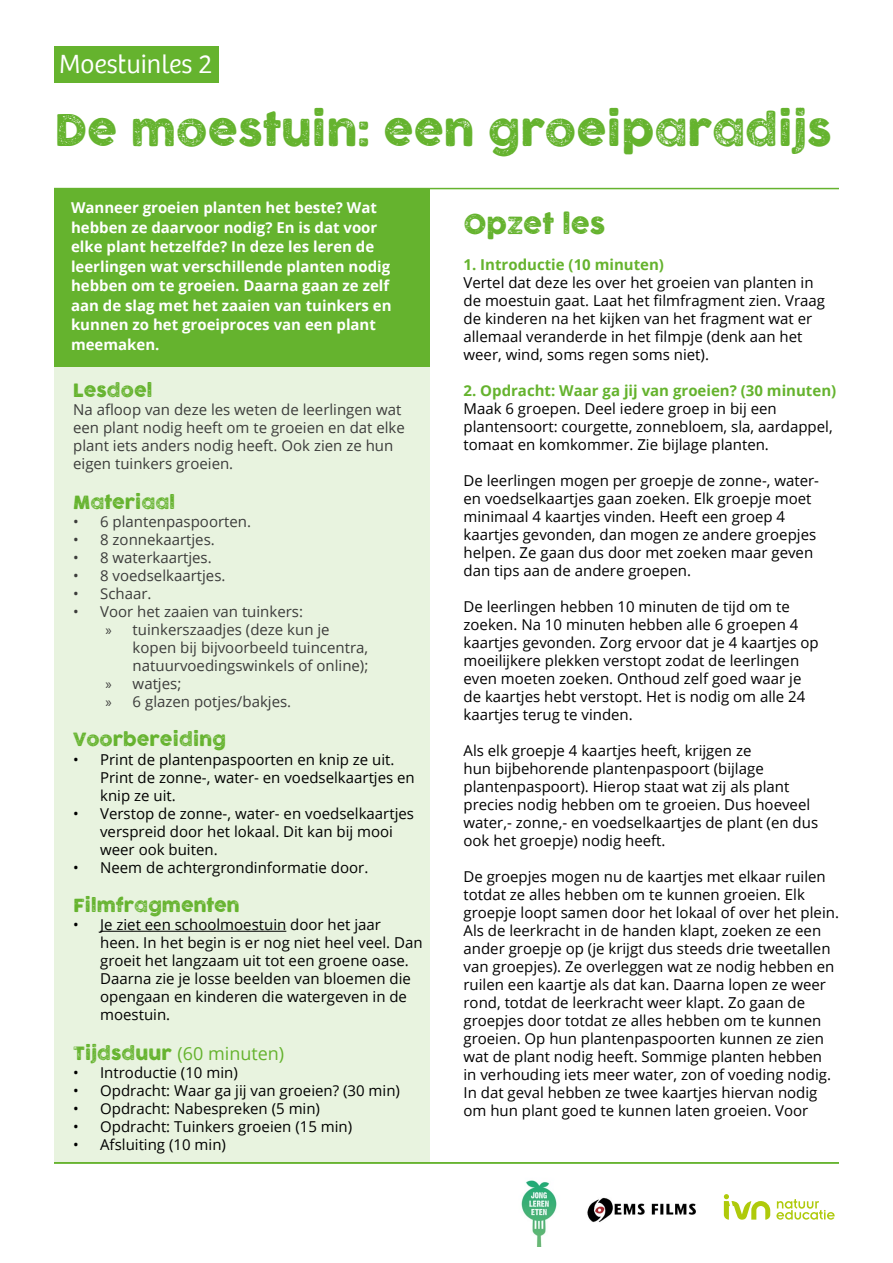
<style>
.page{position:relative;width:893px;height:1263px;background:#fff}
.page>*{position:absolute;margin:0;border:0;box-sizing:border-box;transform-origin:0 0}
.t1{font:42.75px "COCOGOOSELETTERPRESS";color:#65b32e}
.t2{font:300 27px "Bree";color:#fff}
.t3{font:27px "COCOGOOSELETTERPRESS";color:#65b32e}
.t4{font:18px "COCOGOOSELETTERPRESS";color:#65b32e}
.t5{font:18px "Open Sans";color:#65b32e}
.t6{font:15px/18px "Open Sans";color:#000}
.t7{font:15px/18px "Open Sans";color:#3c3c3b}
.t8{font:700 15px/19.5px "Open Sans";color:#fff}
.t9{font:700 15px "Open Sans";color:#65b32e}
.s1{font-family:"Myriad Pro"}
.s2{font-family:"COCOGOOSELETTERPRESS"}
</style>
<div class="page">
<img style="left:587px;top:1197px;width:109px;height:25px">
<svg style="left:724px;top:1194px;width:111px;height:26px"></svg>
<img style="left:521px;top:1180px;width:36px;height:66px">
<div style="left:54px;top:367px;width:375px;height:796px;background:#e8f3df"></div>
<div style="left:54px;top:189px;width:375px;height:178px;background:#65b32e"></div>
<hr style="left:100px;top:931px;width:186px;height:1px;background:#000">
<hr style="left:54px;top:188px;width:785px;height:1px;background:#65b32e">
<hr style="left:54px;top:1162px;width:785px;height:1px;background:#65b32e">
<div style="left:54px;top:47px;width:165px;height:36px;background:#65b32e"></div>
<h2 class="t2" style="left:59px;top:49px;width:155px">Moestuinles 2</h2>
<h1 class="t1" style="left:54px;top:107px;width:779px">De moestuin: een groeiparadijs</h1>
<p class="t8" style="left:71px;top:198px;width:322px">Wanneer groeien planten het beste? Wat hebben ze daarvoor nodig? En is dat voor elke plant hetzelfde? In deze les leren de leerlingen wat verschillende planten nodig hebben om te groeien. Daarna gaan ze zelf aan de slag met het zaaien van tuinkers en kunnen zo het groeiproces van een plant meemaken.</p>
<h2 class="t3" style="left:463px;top:209px;width:144px">Opzet les</h2>
<p class="t9" style="left:463px;top:254px;width:202px">1. Introductie (10 minuten)</p>
<p class="t6" style="left:463px;top:273px;width:363px">Vertel dat deze les over het groeien van planten in de moestuin gaat. Laat het filmfragment zien. Vraag de kinderen na het kijken van het fragment wat er allemaal veranderde in het filmpje (denk aan het weer, wind, soms regen soms niet).</p>
<p class="t9" style="left:463px;top:380px;width:374px">2. Opdracht: Waar ga jij van groeien? (30 minuten)</p>
<p class="t6" style="left:463px;top:399px;width:371px">Maak 6 groepen. Deel iedere groep in bij een plantensoort: courgette, zonnebloem, sla, aardappel, tomaat en komkommer. Zie bijlage planten.</p>
<p class="t6" style="left:463px;top:471px;width:357px">De leerlingen mogen per groepje de zonne-, water&shy;en voedselkaartjes gaan zoeken. Elk groepje moet minimaal 4 kaartjes vinden. Heeft een groep 4 kaartjes gevonden, dan mogen ze andere groepjes helpen. Ze gaan dus door met zoeken maar geven dan tips aan de andere groepen.</p>
<p class="t6" style="left:463px;top:597px;width:357px">De leerlingen hebben 10 minuten de tijd om te zoeken. Na 10 minuten hebben alle 6 groepen 4 kaartjes gevonden. Zorg ervoor dat je 4 kaartjes op moeilijkere plekken verstopt zodat de leerlingen even moeten zoeken. Onthoud zelf goed waar je de kaartjes hebt verstopt. Het is nodig om alle 24 kaartjes terug te vinden.</p>
<p class="t6" style="left:463px;top:741px;width:356px">Als elk groepje 4 kaartjes heeft, krijgen ze<br>hun bijbehorende plantenpaspoort (bijlage plantenpaspoort). Hierop staat wat zij als plant precies nodig hebben om te groeien. Dus hoeveel water,- zonne,- en voedselkaartjes de plant (en dus ook het groepje) nodig heeft.</p>
<p class="t6" style="left:463px;top:867px;width:377px">De groepjes mogen nu de kaartjes met elkaar ruilen totdat ze alles hebben om te kunnen groeien. Elk groepje loopt samen door het lokaal of over het plein.<br>Als de leerkracht in de handen klapt, zoeken ze een ander groepje op (je krijgt dus steeds drie tweetallen van groepjes). Ze overleggen wat ze nodig hebben en ruilen een kaartje als dat kan. Daarna lopen ze weer rond, totdat de leerkracht weer klapt. Zo gaan de groepjes door totdat ze alles hebben om te kunnen groeien. Op hun plantenpaspoorten kunnen ze zien wat de plant nodig heeft. Sommige planten hebben<br>in verhouding iets meer water, zon of voeding nodig.<br>In dat geval hebben ze twee kaartjes hiervan nodig om hun plant goed te kunnen laten groeien. Voor</p>
<p class="t4" style="left:73px;top:380px;width:81px">Lesdoel</p>
<p class="t7" style="left:73px;top:400px;width:333px">Na afloop van deze les weten de leerlingen wat een plant nodig heeft om te groeien en dat elke plant iets anders nodig heeft. Ook zien ze hun eigen tuinkers groeien.</p>
<p class="t4" style="left:73px;top:492px;width:103px">Materiaal</p>
<p class="t7" style="left:73px;top:512px;width:179px">• 6 plantenpaspoorten.</p>
<p class="t7" style="left:73px;top:530px;width:143px">• 8 zonnekaartjes.</p>
<p class="t7" style="left:73px;top:548px;width:140px">• 8 waterkaartjes.</p>
<p class="t7" style="left:73px;top:566px;width:154px">• 8 voedselkaartjes.</p>
<p class="t7" style="left:73px;top:584px;width:80px">• Schaar.</p>
<p class="t7" style="left:73px;top:602px;width:231px">• Voor het zaaien van tuinkers:</p>
<p class="t7" style="left:106px;top:620px;width:226px"><span class="s1">»</span> tuinkerszaadjes (deze kun je</p>
<p class="t7" style="left:133px;top:638px;width:237px">kopen bij bijvoorbeeld tuincentra,</p>
<p class="t7" style="left:133px;top:656px;width:237px">natuurvoedingswinkels of online);</p>
<p class="t7" style="left:106px;top:674px;width:77px"><span class="s1">»</span> watjes;</p>
<p class="t7" style="left:106px;top:692px;width:187px"><span class="s1">»</span> 6 glazen potjes/bakjes.</p>
<p class="t4" style="left:73px;top:730px;width:154px">Voorbereiding</p>
<p class="t6" style="left:100px;top:750px;width:316px;text-indent:-27px">• Print de plantenpaspoorten en knip ze uit.<br>Print de zonne-, water- en voedselkaartjes en knip ze uit.</p>
<p class="t6" style="left:100px;top:804px;width:315px;text-indent:-27px">• Verstop de zonne-, water- en voedselkaartjes verspreid door het lokaal. Dit kan bij mooi weer ook buiten.</p>
<p class="t6" style="left:73px;top:858px;width:297px">• Neem de achtergrondinformatie door.</p>
<p class="t4" style="left:73px;top:895px;width:168px">Filmfragmenten</p>
<p class="t6" style="left:100px;top:915px;width:324px;text-indent:-27px">• Je ziet een schoolmoestuin door het jaar heen. In het begin is er nog niet heel veel. Dan groeit het langzaam uit tot een groene oase.<br>Daarna zie je losse beelden van bloemen die opengaan en kinderen die watergeven in de moestuin.</p>
<p class="t5" style="left:73px;top:1041px;width:213px"><span class="s2">Tijdsduur</span> (60 minuten)</p>
<p class="t6" style="left:73px;top:1063px;width:166px">• Introductie (10 min)</p>
<p class="t6" style="left:73px;top:1081px;width:328px">• Opdracht: Waar ga jij van groeien? (30 min)</p>
<p class="t6" style="left:73px;top:1099px;width:248px">• Opdracht: Nabespreken (5 min)</p>
<p class="t6" style="left:73px;top:1117px;width:281px">• Opdracht: Tuinkers groeien (15 min)</p>
<p class="t6" style="left:73px;top:1135px;width:154px">• Afsluiting (10 min)</p>
</div>
